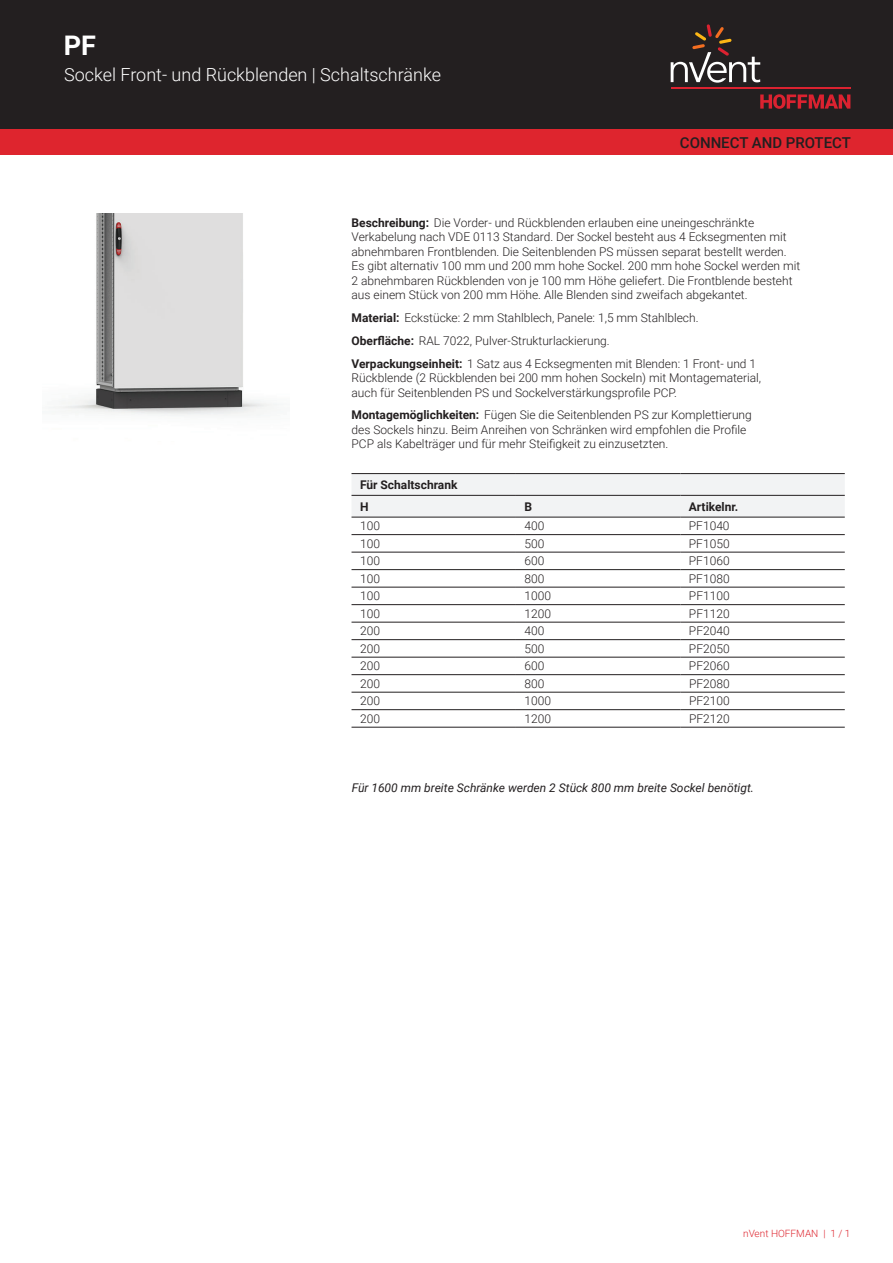
<style>
.page{position:relative;width:893px;height:1263px;background:#fff}
.page>*{position:absolute;margin:0;border:0;box-sizing:border-box;transform-origin:0 0}
.t1{font:700 27px "Roboto";color:#fff}
.t2{font:300 18px "Roboto";color:#fff}
.t3{font:500 15px "Roboto";color:#231f20}
.t4{font:300 12px/14.4px "Roboto";color:#231f20}
.t5{font:italic 12px "Roboto";color:#231f20}
.t6{font:700 12px/21.8px "Roboto";color:#231f20}
.t7{font:300 10.05px "Roboto";color:#de252e}
.s1{font-weight:700}
</style>
<div class="page">
<div style="left:0;top:0;width:893px;height:129px;background:#231f20"></div>
<svg style="left:760px;top:94px;width:90px;height:15px"></svg>
<hr style="left:671px;top:88px;width:179px;height:1px;background:#db2230">
<svg style="left:671px;top:24px;width:89px;height:59px"></svg>
<div style="left:0;top:129px;width:893px;height:26px;background:#de252e"></div>
<svg style="left:351px;top:474px;width:494px;height:43px"></svg>
<hr style="left:351px;top:473px;width:165px;height:1px;background:#231f20">
<hr style="left:516px;top:473px;width:164px;height:1px;background:#231f20">
<hr style="left:680px;top:473px;width:165px;height:1px;background:#231f20">
<hr style="left:351px;top:534px;width:165px;height:1px;background:#231f20">
<hr style="left:516px;top:534px;width:164px;height:1px;background:#231f20">
<hr style="left:680px;top:534px;width:165px;height:1px;background:#231f20">
<hr style="left:351px;top:552px;width:165px;height:1px;background:#231f20">
<hr style="left:516px;top:552px;width:164px;height:1px;background:#231f20">
<hr style="left:680px;top:552px;width:165px;height:1px;background:#231f20">
<hr style="left:351px;top:569px;width:165px;height:1px;background:#231f20">
<hr style="left:516px;top:569px;width:164px;height:1px;background:#231f20">
<hr style="left:680px;top:569px;width:165px;height:1px;background:#231f20">
<hr style="left:351px;top:587px;width:165px;height:1px;background:#231f20">
<hr style="left:516px;top:587px;width:164px;height:1px;background:#231f20">
<hr style="left:680px;top:587px;width:165px;height:1px;background:#231f20">
<hr style="left:351px;top:604px;width:165px;height:1px;background:#231f20">
<hr style="left:516px;top:604px;width:164px;height:1px;background:#231f20">
<hr style="left:680px;top:604px;width:165px;height:1px;background:#231f20">
<hr style="left:351px;top:622px;width:165px;height:1px;background:#231f20">
<hr style="left:516px;top:622px;width:164px;height:1px;background:#231f20">
<hr style="left:680px;top:622px;width:165px;height:1px;background:#231f20">
<hr style="left:351px;top:639px;width:165px;height:1px;background:#231f20">
<hr style="left:516px;top:639px;width:164px;height:1px;background:#231f20">
<hr style="left:680px;top:639px;width:165px;height:1px;background:#231f20">
<hr style="left:351px;top:657px;width:165px;height:1px;background:#231f20">
<hr style="left:516px;top:657px;width:164px;height:1px;background:#231f20">
<hr style="left:680px;top:657px;width:165px;height:1px;background:#231f20">
<hr style="left:351px;top:674px;width:165px;height:1px;background:#231f20">
<hr style="left:516px;top:674px;width:164px;height:1px;background:#231f20">
<hr style="left:680px;top:674px;width:165px;height:1px;background:#231f20">
<hr style="left:351px;top:692px;width:165px;height:1px;background:#231f20">
<hr style="left:516px;top:692px;width:164px;height:1px;background:#231f20">
<hr style="left:680px;top:692px;width:165px;height:1px;background:#231f20">
<hr style="left:351px;top:709px;width:165px;height:1px;background:#231f20">
<hr style="left:516px;top:709px;width:164px;height:1px;background:#231f20">
<hr style="left:680px;top:709px;width:165px;height:1px;background:#231f20">
<hr style="left:351px;top:727px;width:165px;height:1px;background:#231f20">
<hr style="left:516px;top:727px;width:164px;height:1px;background:#231f20">
<hr style="left:680px;top:727px;width:165px;height:1px;background:#231f20">
<hr style="left:351px;top:495px;width:165px;height:1px;background:#231f20">
<hr style="left:516px;top:495px;width:164px;height:1px;background:#231f20">
<hr style="left:680px;top:495px;width:165px;height:1px;background:#231f20">
<hr style="left:351px;top:517px;width:165px;height:1px;background:#231f20">
<hr style="left:516px;top:517px;width:164px;height:1px;background:#231f20">
<hr style="left:680px;top:517px;width:165px;height:1px;background:#231f20">
<img style="left:49px;top:213px;width:230px;height:203px">
<h1 class="t1" style="left:64px;top:27px;width:34px">PF</h1>
<h2 class="t2" style="left:64px;top:62px;width:378px">Sockel Front- und Rückblenden | Schaltschränke</h2>
<p class="t3" style="left:680px;top:132px;width:173px">CONNECT AND PROTECT</p>
<p class="t4" style="left:351px;top:215px;width:450px"><span class="s1">Beschreibung:</span> Die Vorder- und Rückblenden erlauben eine uneingeschränkte Verkabelung nach VDE 0113 Standard. Der Sockel besteht aus 4 Ecksegmenten mit abnehmbaren Frontblenden. Die Seitenblenden PS müssen separat bestellt werden.<br>Es gibt alternativ 100 mm und 200 mm hohe Sockel. 200 mm hohe Sockel werden mit 2 abnehmbaren Rückblenden von je 100 mm Höhe geliefert. Die Frontblende besteht aus einem Stück von 200 mm Höhe. Alle Blenden sind zweifach abgekantet.</p>
<p class="t4" style="left:351px;top:306px;width:406px;line-height:23px"><span class="s1">Material:</span> Eckstücke: 2 mm Stahlblech, Panele: 1,5 mm Stahlblech.<br><span class="s1">Oberfläche:</span> RAL 7022, Pulver-Strukturlackierung.<br><span class="s1">Verpackungseinheit:</span> 1 Satz aus 4 Ecksegmenten mit Blenden: 1 Front- und 1</p>
<p class="t4" style="left:351px;top:370px;width:411px">Rückblende (2 Rückblenden bei 200 mm hohen Sockeln) mit Montagematerial, auch für Seitenblenden PS und Sockelverstärkungsprofile PCP.</p>
<p class="t4" style="left:351px;top:407px;width:402px"><span class="s1">Montagemöglichkeiten:</span> Fügen Sie die Seitenblenden PS zur Komplettierung des Sockels hinzu. Beim Anreihen von Schränken wird empfohlen die Profile<br>PCP als Kabelträger und für mehr Steifigkeit zu einzusetzten.</p>
<p class="t6" style="left:360px;top:473px;width:99px">Für Schaltschrank<br>H</p>
<p class="t6" style="left:524px;top:495px;width:9px">B</p>
<p class="t6" style="left:689px;top:495px;width:51px">Artikelnr.</p>
<p class="t4" style="left:360px;top:518px;width:21px">100</p>
<p class="t4" style="left:524px;top:518px;width:21px">400</p>
<p class="t4" style="left:689px;top:518px;width:42px">PF1040</p>
<p class="t4" style="left:360px;top:536px;width:21px">100</p>
<p class="t4" style="left:524px;top:536px;width:21px">500</p>
<p class="t4" style="left:689px;top:536px;width:42px">PF1050</p>
<p class="t4" style="left:360px;top:553px;width:21px">100</p>
<p class="t4" style="left:524px;top:553px;width:21px">600</p>
<p class="t4" style="left:689px;top:553px;width:42px">PF1060</p>
<p class="t4" style="left:360px;top:571px;width:21px">100</p>
<p class="t4" style="left:524px;top:571px;width:21px">800</p>
<p class="t4" style="left:689px;top:571px;width:42px">PF1080</p>
<p class="t4" style="left:360px;top:588px;width:21px">100</p>
<p class="t4" style="left:524px;top:588px;width:28px">1000</p>
<p class="t4" style="left:689px;top:588px;width:42px">PF1100</p>
<p class="t4" style="left:360px;top:606px;width:21px">100</p>
<p class="t4" style="left:524px;top:606px;width:28px">1200</p>
<p class="t4" style="left:689px;top:606px;width:42px">PF1120</p>
<p class="t4" style="left:360px;top:623px;width:21px">200</p>
<p class="t4" style="left:524px;top:623px;width:21px">400</p>
<p class="t4" style="left:689px;top:623px;width:42px">PF2040</p>
<p class="t4" style="left:360px;top:641px;width:21px">200</p>
<p class="t4" style="left:525px;top:641px;width:21px">500</p>
<p class="t4" style="left:689px;top:641px;width:42px">PF2050</p>
<p class="t4" style="left:360px;top:658px;width:21px">200</p>
<p class="t4" style="left:525px;top:658px;width:21px">600</p>
<p class="t4" style="left:689px;top:658px;width:42px">PF2060</p>
<p class="t4" style="left:360px;top:676px;width:21px">200</p>
<p class="t4" style="left:525px;top:676px;width:21px">800</p>
<p class="t4" style="left:689px;top:676px;width:42px">PF2080</p>
<p class="t4" style="left:360px;top:693px;width:21px">200</p>
<p class="t4" style="left:525px;top:693px;width:28px">1000</p>
<p class="t4" style="left:689px;top:693px;width:42px">PF2100</p>
<p class="t4" style="left:360px;top:711px;width:21px">200</p>
<p class="t4" style="left:525px;top:711px;width:28px">1200</p>
<p class="t4" style="left:689px;top:711px;width:42px">PF2120</p>
<p class="t5" style="left:352px;top:780px;width:404px">Für 1600 mm breite Schränke werden 2 Stück 800 mm breite Sockel benötigt.</p>
<p class="t7" style="left:743px;top:1226px;width:109px">nVent HOFFMAN | 1 / 1</p>
</div>
